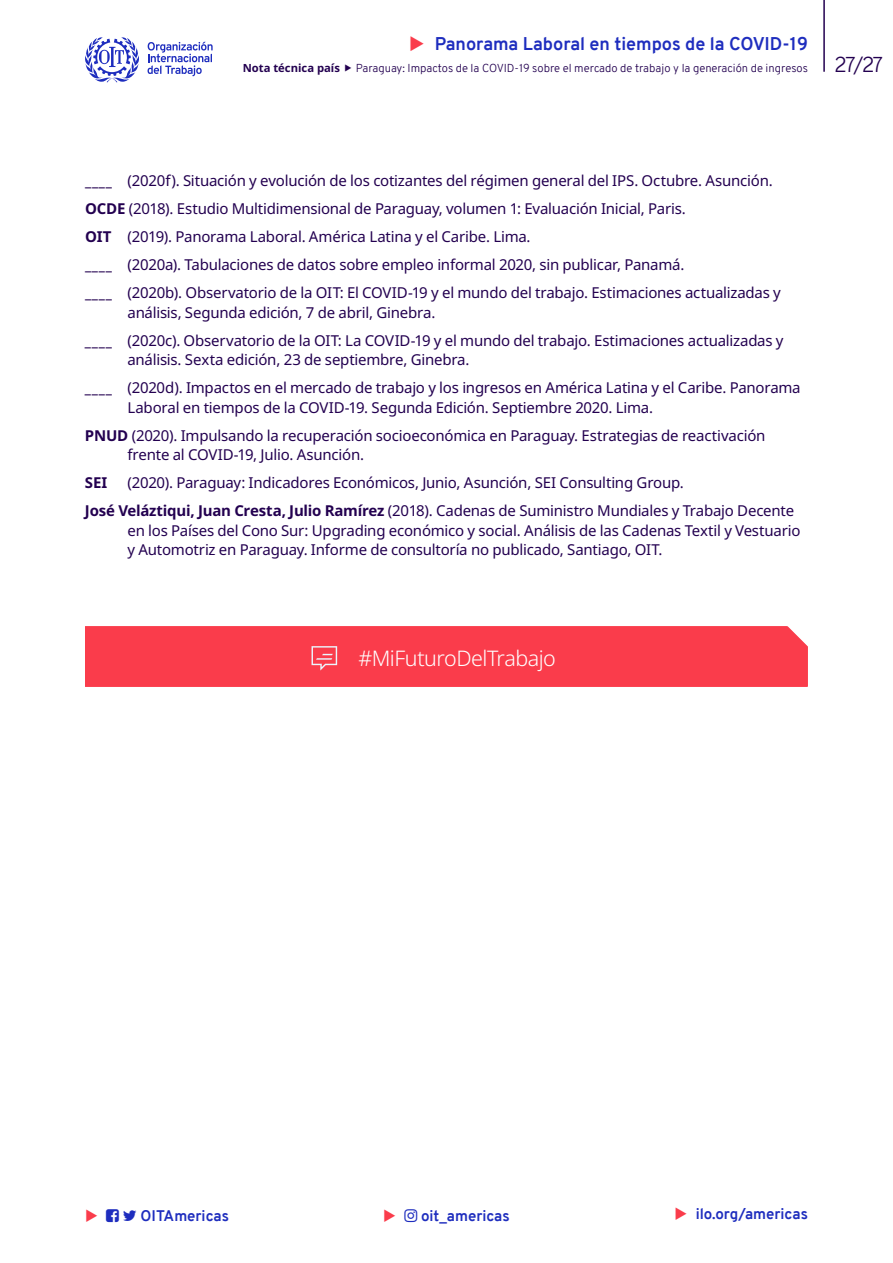
<style>
.page{position:relative;width:893px;height:1263px;background:#fff}
.page>*{position:absolute;margin:0;border:0;box-sizing:border-box;transform-origin:0 0}
.t1{font:300 21.45px "Noto Sans";letter-spacing:-.025em;color:#fff}
.t2{font:300 21px "Overpass";color:#230050}
.t3{font:700 18px "Overpass";color:#1e2dbe}
.t4{font:15px/28px "Noto Sans";letter-spacing:-.015em;color:#230050}
.t5{font:700 15px "Overpass";color:#1e2dbe}
.t6{font:700 15px "Noto Sans";color:#230050}
.t7{font:300 11.25px "Overpass";color:#230050}
.t8{font:700 11.25px "Noto Sans";color:#230050}
.s1{font-weight:700}
</style>
<div class="page">
<div style="left:85px;top:626px;width:723px;height:61px;background:#fa3c4b"></div>
<svg style="left:148px;top:42px;width:65px;height:34px"></svg>
<svg style="left:85px;top:37px;width:54px;height:45px"></svg>
<hr style="left:823px;top:0;width:2px;height:72px;background:#230050">
<p class="t3" style="left:435px;top:31px;width:375px">Panorama Laboral en tiempos de la COVID-19</p>
<p class="t8" style="left:243px;top:60px;width:99px">Nota técnica país</p>
<p class="t7" style="left:356px;top:60px;width:454px">Paraguay: Impactos de la COVID-19 sobre el mercado de trabajo y la generación de ingresos</p>
<h2 class="t2" style="left:834px;top:49px;width:50px">27/27</h2>
<p class="t4" style="left:85px;top:167px;width:697px"><span class="s1">____</span> (2020f). Situación y evolución de los cotizantes del régimen general del IPS. Octubre. Asunción.<br><span class="s1">OCDE</span> (2018). Estudio Multidimensional de Paraguay, volumen 1: Evaluación Inicial, Paris.<br><span class="s1">OIT</span> (2019). Panorama Laboral. América Latina y el Caribe. Lima.<br><span class="s1">____</span> (2020a). Tabulaciones de datos sobre empleo informal 2020, sin publicar, Panamá.<br><span class="s1">____</span> (2020b). Observatorio de la OIT: El COVID-19 y el mundo del trabajo. Estimaciones actualizadas y</p>
<p class="t4" style="left:85px;top:299px;width:700px;text-indent:43px">análisis, Segunda edición, 7 de abril, Ginebra.<br><span class="s1">____</span> (2020c). Observatorio de la OIT: La COVID‑19 y el mundo del trabajo. Estimaciones actualizadas y</p>
<p class="t4" style="left:85px;top:346px;width:717px;text-indent:43px">análisis. Sexta edición, 23 de septiembre, Ginebra.<br><span class="s1">____</span> (2020d). Impactos en el mercado de trabajo y los ingresos en América Latina y el Caribe. Panorama</p>
<p class="t4" style="left:85px;top:394px;width:682px;text-indent:43px">Laboral en tiempos de la COVID-19. Segunda Edición. Septiembre 2020. Lima.<br><span class="s1">PNUD</span> (2020). Impulsando la recuperación socioeconómica en Paraguay. Estrategias de reactivación</p>
<p class="t4" style="left:127px;top:441px;width:238px">frente al COVID-19, Julio. Asunción.</p>
<p class="t6" style="left:85px;top:472px;width:24px">SEI</p>
<p class="t4" style="left:85px;top:469px;width:711px;text-indent:43px">(2020). Paraguay: Indicadores Económicos, Junio, Asunción, SEI Consulting Group.<br><span class="s1">José Veláztiqui, Juan Cresta, Julio Ramírez</span> (2018). Cadenas de Suministro Mundiales y Trabajo Decente</p>
<p class="t4" style="left:127px;top:521px;width:675px;line-height:19.5px">en los Países del Cono Sur: Upgrading económico y social. Análisis de las Cadenas Textil y Vestuario y Automotriz en Paraguay. Informe de consultoría no publicado, Santiago, OIT.</p>
<h1 class="t1" style="left:358px;top:643px;width:199px">#MiFuturoDelTrabajo</h1>
<p class="t5" style="left:141px;top:1204px;width:90px">OITAmericas</p>
<p class="t5" style="left:696px;top:1203px;width:114px">ilo.org/americas</p>
<p class="t5" style="left:421px;top:1204px;width:90px">oit_americas</p>
</div>
